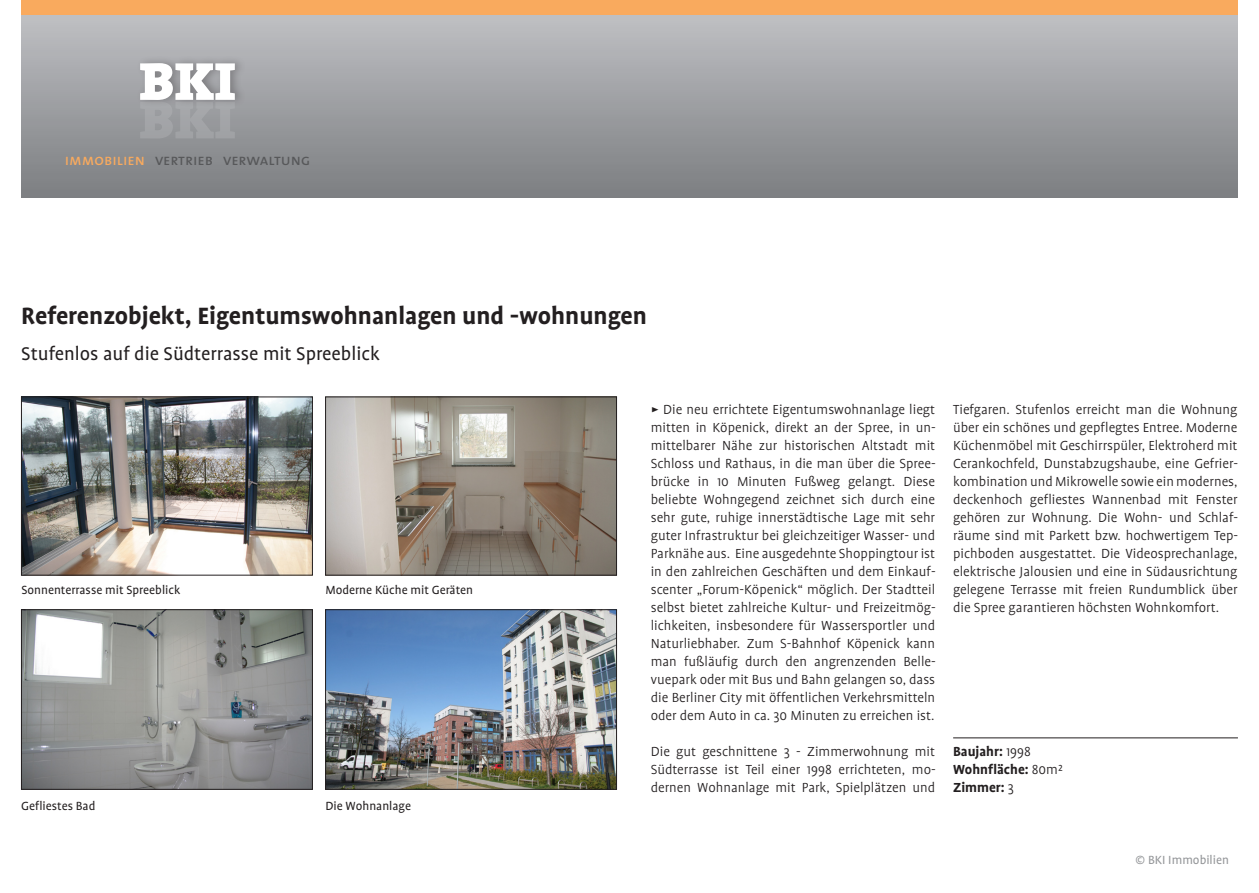
<style>
.page{position:relative;width:1259px;height:893px;background:#fff}
.page>*{position:absolute;margin:0;border:0;box-sizing:border-box;transform-origin:0 0}
.t1{font:54px "The Serif Black Caps";color:#fff}
.t2{font:700 27px "Profile";color:#231f20}
.t3{font:21px "Profile";color:#231f20}
.t4{font:15.75px "The Sans Caps";color:#57585a}
.Fließtext{font:300 15px/18px "Profile";color:#231f20;text-align:justify}
.Kerndaten{font:700 15px "Profile";color:#231f20}
.t5{font:13.5px "Profile";color:#231f20}
.t6{font:13.5px "Profile";color:#939598}
.s1{color:#f9aa5e}
.s2{font-family:"The Mix Expert";font-weight:400}
.s3{font-weight:300}
</style>
<div class="page">
<svg style="left:21px;top:14px;width:608px;height:184px;background:#9d9ea1"></svg>
<div style="left:21px;top:0;width:608px;height:14px;background:#f9aa5e"></div>
<div style="left:136px;top:55px;width:110px;height:53px;background:#231f20;opacity:.3"></div>
<svg style="left:629px;top:14px;width:608px;height:184px;background:#9d9ea1"></svg>
<div style="left:629px;top:0;width:608px;height:14px;background:#f9aa5e"></div>
<hr style="left:953px;top:738px;width:285px;height:1px;background:#231f20">
<img style="left:327px;top:611px;width:288px;height:176px">
<div style="left:325px;top:609px;width:292px;height:180px;border:1px solid #231f20"></div>
<img style="left:327px;top:399px;width:288px;height:174px">
<div style="left:325px;top:397px;width:292px;height:178px;border:1px solid #231f20"></div>
<img style="left:23px;top:611px;width:288px;height:176px">
<div style="left:21px;top:609px;width:292px;height:180px;border:1px solid #231f20"></div>
<img style="left:23px;top:399px;width:288px;height:174px">
<div style="left:21px;top:397px;width:292px;height:178px;border:1px solid #231f20"></div>
<p class="t1" style="left:139px;top:36px;width:98px">BKI</p>
<p class="t4" style="left:65px;top:147px;width:247px"><span class="s1">immobilien</span> vertrieb verwaltung</p>
<p class="t2" style="left:21px;top:301px;width:627px">Referenzobjekt, Eigentumswohnanlagen und -wohnungen</p>
<p class="t3" style="left:21px;top:343px;width:360px">Stufenlos auf die Südterrasse mit Spreeblick</p>
<p class="t5" style="left:21px;top:583px;width:160px">Sonnenterrasse mit Spreeblick</p>
<p class="t5" style="left:325px;top:583px;width:149px">Moderne Küche mit Geräten</p>
<p class="t5" style="left:21px;top:799px;width:76px">Gefliestes Bad</p>
<p class="t5" style="left:325px;top:799px;width:87px">Die Wohnanlage</p>
<p class="Fließtext" style="left:651px;top:401px;width:286px"><span class="s2">ÿ</span> Die neu errichtete Eigentumswohnanlage liegt mitten in Köpenick, direkt an der Spree, in un&shy;mittelbarer Nähe zur historischen Altstadt mit Schloss und Rathaus, in die man über die Spree&shy;brücke in 10 Minuten Fußweg gelangt. Diese beliebte Wohngegend zeichnet sich durch eine sehr gute, ruhige innerstädtische Lage mit sehr guter Infrastruktur bei gleichzeitiger Wasser- und Parknähe aus. Eine ausgedehnte Shoppingtour ist in den zahlreichen Geschäften und dem Einkauf&shy;scenter „Forum-Köpenick“ möglich. Der Stadtteil selbst bietet zahlreiche Kultur- und Freizeitmög&shy;lichkeiten, insbesondere für Wassersportler und Naturliebhaber. Zum S-Bahnhof Köpenick kann man fußläufig durch den angrenzenden Belle&shy;vuepark oder mit Bus und Bahn gelangen so, dass die Berliner City mit öffentlichen Verkehrsmitteln oder dem Auto in ca. 30 Minuten zu erreichen ist.</p>
<p class="Fließtext" style="left:651px;top:743px;width:286px">Die gut geschnittene 3 - Zimmerwohnung mit Südterrasse ist Teil einer 1998 errichteten, mo&shy;dernen Wohnanlage mit Park, Spielplätzen und</p>
<p class="Fließtext" style="left:953px;top:401px;width:286px">Tiefgaren. Stufenlos erreicht man die Wohnung über ein schönes und gepflegtes Entree. Moderne Küchenmöbel mit Geschirrspüler, Elektroherd mit Cerankochfeld, Dunstabzugshaube, eine Gefrier&shy;kombination und Mikrowelle sowie ein modernes, deckenhoch gefliestes Wannenbad mit Fenster gehören zur Wohnung. Die Wohn- und Schlaf&shy;räume sind mit Parkett bzw. hochwertigem Tep&shy;pichboden ausgestattet. Die Videosprechanlage, elektrische Jalousien und eine in Südausrichtung gelegene Terrasse mit freien Rundumblick über die Spree garantieren höchsten Wohnkomfort.</p>
<p class="Kerndaten" style="left:953px;top:743px;width:79px">Baujahr: <span class="s3">1998</span></p>
<p class="Kerndaten" style="left:953px;top:761px;width:111px">Wohnfläche: <span class="s3">80m²</span></p>
<p class="Kerndaten" style="left:953px;top:779px;width:62px">Zimmer: <span class="s3">3</span></p>
<p class="t6" style="left:1135px;top:853px;width:95px">© BKI Immobilien</p>
</div>
